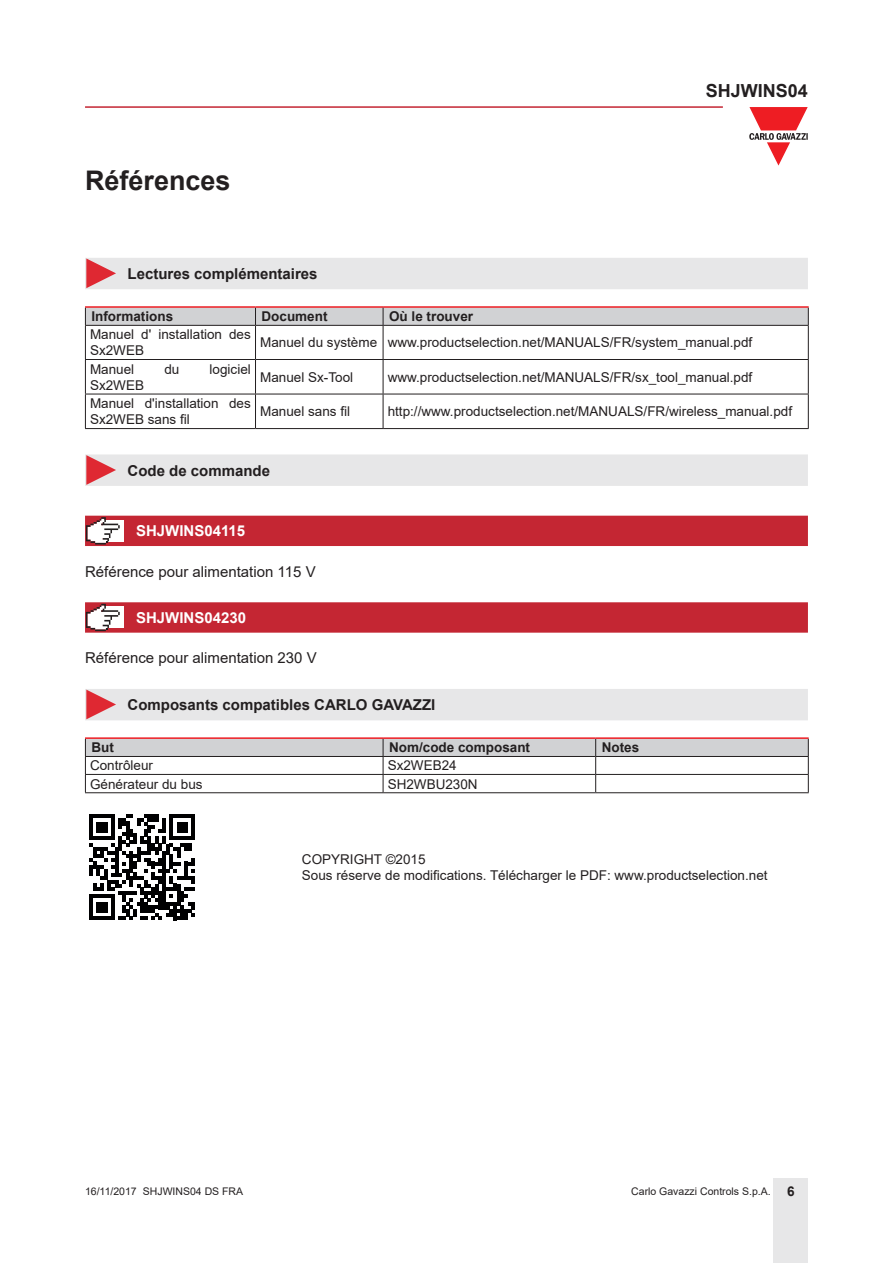
<style>
.page{position:relative;width:893px;height:1263px;background:#fff}
.page>*{position:absolute;margin:0;border:0;box-sizing:border-box;transform-origin:0 0}
.Titolo01{font:700 27px "Arial";color:#231f20}
.t1{font:700 18px "Arial";color:#231f20}
.Titolo03{font:700 15px "Arial";color:#231f20}
.Testo{font:15px "Arial";color:#231f20}
.Titolo04{font:700 15px "Arial";color:#fff}
.TestoTabellaSx{font:13.5px/16.2px "Arial";color:#231f20}
.TitoloTabellaSx{font:700 13.5px "Arial";color:#231f20}
.t2{font:10.5px "Arial";color:#231f20}
.s1{font-weight:700;font-size:13.5px}
</style>
<div class="page">
<hr style="left:85px;top:106px;width:638px;height:2px;background:#c42633">
<div style="left:774px;top:1178px;width:34px;height:85px;background:#e7e7e8"></div>
<svg style="left:749px;top:107px;width:59px;height:59px"></svg>
<div style="left:85px;top:258px;width:723px;height:31px;background:#e7e7e8"></div>
<hr style="left:85px;top:306px;width:170px;height:2px;background:#ee1d23">
<hr style="left:255px;top:306px;width:128px;height:2px;background:#ee1d23">
<hr style="left:383px;top:306px;width:426px;height:2px;background:#ee1d23">
<svg style="left:85px;top:307px;width:724px;height:18px;background:#cfc7ca"></svg>
<hr style="left:85px;top:325px;width:170px;height:1px;background:#231f20">
<hr style="left:85px;top:326px;width:1px;height:33px;background:#231f20">
<hr style="left:255px;top:325px;width:128px;height:1px;background:#231f20">
<hr style="left:255px;top:326px;width:1px;height:33px;background:#231f20">
<hr style="left:383px;top:325px;width:426px;height:1px;background:#231f20">
<hr style="left:383px;top:326px;width:1px;height:33px;background:#231f20">
<hr style="left:808px;top:326px;width:1px;height:33px;background:#231f20">
<hr style="left:85px;top:359px;width:170px;height:1px;background:#231f20">
<hr style="left:85px;top:360px;width:1px;height:34px;background:#231f20">
<hr style="left:255px;top:359px;width:128px;height:1px;background:#231f20">
<hr style="left:255px;top:360px;width:1px;height:34px;background:#231f20">
<hr style="left:383px;top:359px;width:426px;height:1px;background:#231f20">
<hr style="left:383px;top:360px;width:1px;height:34px;background:#231f20">
<hr style="left:808px;top:360px;width:1px;height:34px;background:#231f20">
<hr style="left:85px;top:394px;width:170px;height:1px;background:#231f20">
<hr style="left:85px;top:394px;width:1px;height:34px;background:#231f20">
<hr style="left:255px;top:394px;width:128px;height:1px;background:#231f20">
<hr style="left:255px;top:394px;width:1px;height:34px;background:#231f20">
<hr style="left:383px;top:394px;width:426px;height:1px;background:#231f20">
<hr style="left:383px;top:394px;width:1px;height:34px;background:#231f20">
<hr style="left:808px;top:394px;width:1px;height:34px;background:#231f20">
<hr style="left:85px;top:428px;width:170px;height:1px;background:#231f20">
<hr style="left:255px;top:428px;width:128px;height:1px;background:#231f20">
<hr style="left:383px;top:428px;width:426px;height:1px;background:#231f20">
<div style="left:85px;top:454px;width:723px;height:32px;background:#e7e7e8"></div>
<div style="left:85px;top:516px;width:723px;height:30px;background:#c42633"></div>
<svg style="left:85px;top:602px;width:723px;height:31px;background:#c5303c"></svg>
<div style="left:85px;top:689px;width:723px;height:31px;background:#e7e7e8"></div>
<hr style="left:85px;top:737px;width:298px;height:2px;background:#ee1d23">
<hr style="left:383px;top:737px;width:213px;height:2px;background:#ee1d23">
<hr style="left:596px;top:737px;width:213px;height:2px;background:#ee1d23">
<svg style="left:85px;top:738px;width:724px;height:54px"></svg>
<hr style="left:85px;top:792px;width:298px;height:1px;background:#231f20">
<hr style="left:383px;top:792px;width:213px;height:1px;background:#231f20">
<hr style="left:596px;top:792px;width:213px;height:1px;background:#231f20">
<svg style="left:89px;top:814px;width:106px;height:106px"></svg>
<p class="Titolo01" style="left:85px;top:161px;width:147px">Références</p>
<h2 class="t1" style="left:706px;top:78px;width:104px">SHJWINS04</h2>
<p class="Titolo03" style="left:128px;top:263px;width:192px">Lectures complémentaires</p>
<p class="TitoloTabellaSx" style="left:91px;top:307px;width:83px">Informations</p>
<p class="TitoloTabellaSx" style="left:261px;top:307px;width:68px">Document</p>
<p class="TitoloTabellaSx" style="left:389px;top:307px;width:86px">Où le trouver</p>
<p class="TestoTabellaSx" style="left:90px;top:326px;width:162px">Manuel d' installation des<br>Sx2WEB</p>
<p class="TestoTabellaSx" style="left:260px;top:334px;width:119px">Manuel du système</p>
<p class="TestoTabellaSx" style="left:388px;top:334px;width:366px">www.productselection.net/MANUALS/FR/system_manual.pdf</p>
<p class="TestoTabellaSx" style="left:90px;top:361px;width:46px">Manuel</p>
<p class="TestoTabellaSx" style="left:164px;top:361px;width:17px">du</p>
<p class="TestoTabellaSx" style="left:210px;top:361px;width:43px">logiciel</p>
<p class="TestoTabellaSx" style="left:90px;top:377px;width:56px">Sx2WEB</p>
<p class="TestoTabellaSx" style="left:260px;top:369px;width:95px">Manuel Sx-Tool</p>
<p class="TestoTabellaSx" style="left:388px;top:369px;width:366px">www.productselection.net/MANUALS/FR/sx_tool_manual.pdf</p>
<p class="TestoTabellaSx" style="left:90px;top:395px;width:162px">Manuel d'installation des<br>Sx2WEB sans fil</p>
<p class="TestoTabellaSx" style="left:260px;top:403px;width:92px">Manuel sans fil</p>
<p class="TestoTabellaSx" style="left:388px;top:403px;width:406px">http://www.productselection.net/MANUALS/FR/wireless_manual.pdf</p>
<p class="Titolo03" style="left:128px;top:460px;width:144px">Code de commande</p>
<p class="Titolo04" style="left:136px;top:520px;width:111px">SHJWINS04115</p>
<p class="Testo" style="left:85px;top:561px;width:232px">Référence pour alimentation 115 V</p>
<p class="Titolo04" style="left:136px;top:607px;width:112px">SHJWINS04230</p>
<p class="Testo" style="left:85px;top:648px;width:233px">Référence pour alimentation 230 V</p>
<p class="Titolo03" style="left:128px;top:694px;width:309px">Composants compatibles CARLO GAVAZZI</p>
<p class="TitoloTabellaSx" style="left:91px;top:738px;width:24px">But</p>
<p class="TitoloTabellaSx" style="left:389px;top:738px;width:143px">Nom/code composant</p>
<p class="TitoloTabellaSx" style="left:602px;top:738px;width:39px">Notes</p>
<p class="TestoTabellaSx" style="left:90px;top:757px;width:65px">Contrôleur</p>
<p class="TestoTabellaSx" style="left:388px;top:757px;width:71px">Sx2WEB24</p>
<p class="TestoTabellaSx" style="left:90px;top:775px;width:114px">Générateur du bus</p>
<p class="TestoTabellaSx" style="left:388px;top:775px;width:92px">SH2WBU230N</p>
<p class="TestoTabellaSx" style="left:302px;top:851px;width:125px">COPYRIGHT ©2015</p>
<p class="TestoTabellaSx" style="left:302px;top:867px;width:467px">Sous réserve de modifications. Télécharger le PDF: www.productselection.net</p>
<p class="t2" style="left:85px;top:1183px;width:160px">16/11/2017 SHJWINS04 DS FRA</p>
<p class="t2" style="left:631px;top:1183px;width:165px">Carlo Gavazzi Controls S.p.A. <span class="s1">6</span></p>
</div>
